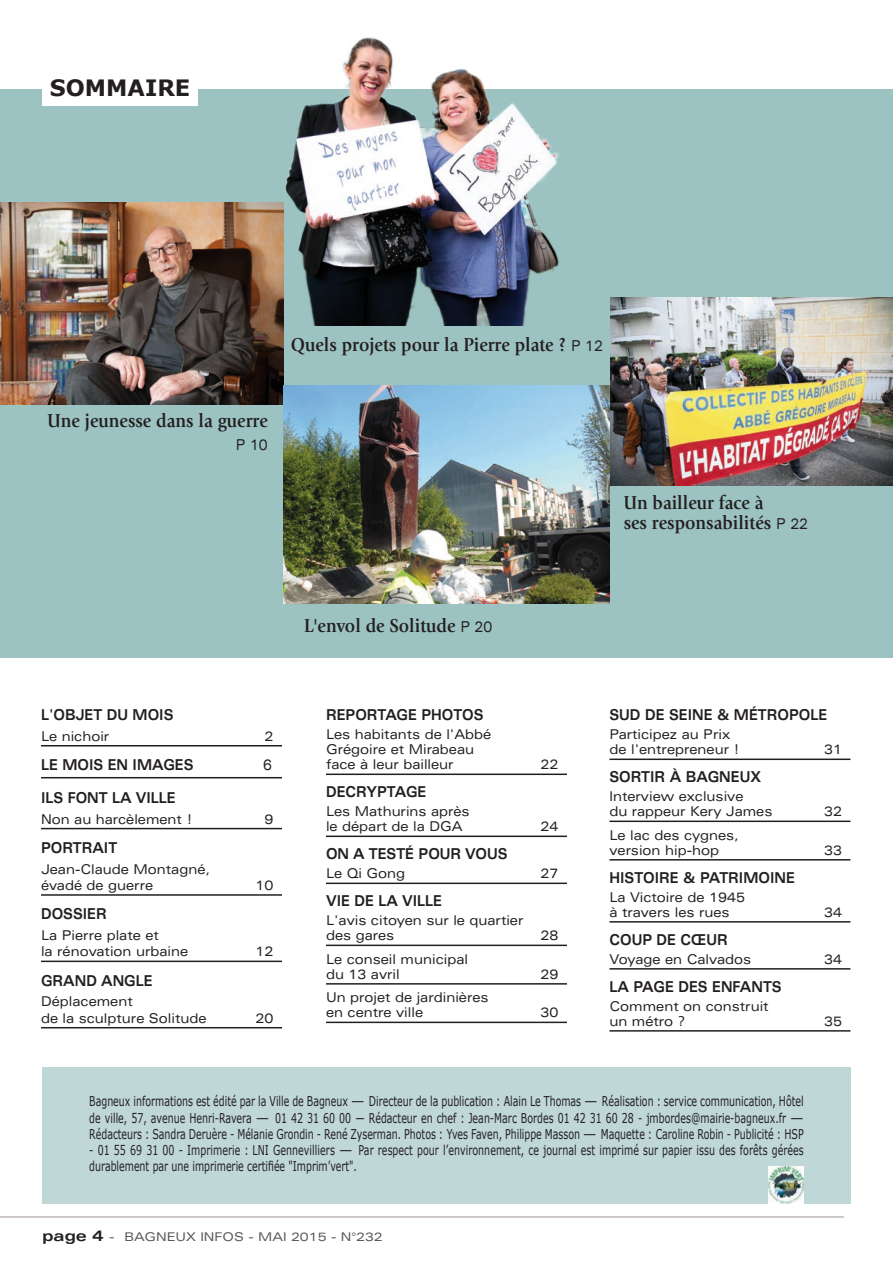
<style>
.page{position:relative;width:893px;height:1263px;background:#fff}
.page>*{position:absolute;margin:0;border:0;box-sizing:border-box;transform-origin:0 0}
.t1{font:700 22.5px "Verdana";color:#231f20}
.t2{font:700 19.5px/19.5px "Giovanni";color:#231f20;scale:.9 1}
.t3{font:700 expanded 15px "Univers";color:#231f20;scale:.8 1}
.t4{font:expanded 15px "Univers";color:#231f20;scale:.8 1}
.t5{font:13.5px/16.2px "Verdana";letter-spacing:.005em;color:#231f20;text-align:justify;scale:.7 1}
.t6{font:expanded 13.5px/15px "Univers";color:#231f20;scale:.9 1}
.t7{font:expanded 12px "Univers";color:#57585a}
.s1{font-family:"Univers";font-weight:400;font-stretch:expanded;font-size:15px}
.s2{font-weight:700;font-size:15px;color:#231f20}
</style>
<div class="page">
<hr style="left:0;top:1216px;width:844px;height:2px;background:#beb8b6">
<div style="left:42px;top:1067px;width:808px;height:137px;background:#c0d7d7"></div>
<div style="left:0;top:89px;width:893px;height:569px;background:#9cc3c1"></div>
<div style="left:43px;top:69px;width:155px;height:37px;background:#fff"></div>
<img style="left:0;top:202px;width:283px;height:203px">
<img style="left:283px;top:37px;width:276px;height:289px">
<img style="left:610px;top:297px;width:282px;height:188px">
<img style="left:284px;top:386px;width:326px;height:218px">
<hr style="left:41px;top:745px;width:241px;height:1px;background:#231f20">
<hr style="left:41px;top:777px;width:241px;height:1px;background:#231f20">
<hr style="left:41px;top:828px;width:241px;height:1px;background:#231f20">
<hr style="left:41px;top:894px;width:241px;height:2px;background:#231f20">
<hr style="left:41px;top:960px;width:241px;height:2px;background:#231f20">
<hr style="left:41px;top:1027px;width:241px;height:1px;background:#231f20">
<img style="left:768px;top:1166px;width:36px;height:37px">
<hr style="left:326px;top:773px;width:241px;height:2px;background:#231f20">
<hr style="left:326px;top:835px;width:241px;height:2px;background:#231f20">
<hr style="left:326px;top:882px;width:241px;height:2px;background:#231f20">
<hr style="left:326px;top:944px;width:241px;height:2px;background:#231f20">
<hr style="left:326px;top:983px;width:241px;height:1px;background:#231f20">
<hr style="left:326px;top:1021px;width:241px;height:2px;background:#231f20">
<hr style="left:609px;top:758px;width:241px;height:2px;background:#231f20">
<hr style="left:609px;top:820px;width:241px;height:2px;background:#231f20">
<hr style="left:609px;top:859px;width:241px;height:1px;background:#231f20">
<hr style="left:609px;top:921px;width:241px;height:1px;background:#231f20">
<hr style="left:609px;top:968px;width:241px;height:1px;background:#231f20">
<hr style="left:609px;top:1030px;width:241px;height:1px;background:#231f20">
<h1 class="t1" style="left:50px;top:74px;width:142px">SOMMAIRE</h1>
<h2 class="t2" style="left:47px;top:411px;width:246px">Une jeunesse dans la guerre</h2>
<p class="t4" style="left:236px;top:436px;width:41px">P 10</p>
<h2 class="t2" style="left:291px;top:335px;width:348px">Quels projets pour la Pierre plate ? <span class="s1">P 12</span></h2>
<h2 class="t2" style="left:624px;top:493px;width:206px">Un bailleur face à<br>ses responsabilités <span class="s1">P 22</span></h2>
<p class="t3" style="left:41px;top:706px;width:167px">L'OBJET DU MOIS</p>
<p class="t6" style="left:41px;top:728px;width:77px">Le nichoir</p>
<p class="t6" style="left:265px;top:728px;width:11px">2</p>
<p class="t3" style="left:41px;top:756px;width:192px">LE MOIS EN IMAGES</p>
<p class="t4" style="left:263px;top:756px;width:13px">6</p>
<p class="t3" style="left:41px;top:789px;width:170px">ILS FONT LA VILLE</p>
<p class="t6" style="left:41px;top:811px;width:170px">Non au harcèlement !</p>
<p class="t6" style="left:265px;top:811px;width:11px">9</p>
<p class="t3" style="left:41px;top:839px;width:97px">PORTRAIT</p>
<p class="t6" style="left:41px;top:860px;width:189px;line-height:16.5px">Jean-Claude Montagné, évadé de guerre</p>
<p class="t6" style="left:256px;top:877px;width:21px">10</p>
<p class="t3" style="left:41px;top:905px;width:84px">DOSSIER</p>
<p class="t6" style="left:41px;top:927px;width:165px;line-height:16.5px">La Pierre plate et<br>la rénovation urbaine</p>
<p class="t3" style="left:41px;top:972px;width:141px">GRAND ANGLE</p>
<p class="t6" style="left:41px;top:993px;width:185px;line-height:16.5px">Déplacement<br>de la sculpture Solitude</p>
<p class="t6" style="left:256px;top:944px;width:21px">12</p>
<p class="t6" style="left:256px;top:1010px;width:21px">20</p>
<h2 class="t2" style="left:304px;top:616px;width:211px">L'envol de Solitude <span class="s1">P 20</span></h2>
<p class="t3" style="left:326px;top:706px;width:198px">REPORTAGE PHOTOS</p>
<p class="t6" style="left:326px;top:727px;width:185px">Les habitants de l'Abbé<br>Grégoire et Mirabeau face à leur bailleur</p>
<p class="t3" style="left:326px;top:783px;width:127px">DECRYPTAGE</p>
<p class="t6" style="left:326px;top:804px;width:161px">Les Mathurins après le départ de la DGA</p>
<p class="t6" style="left:541px;top:757px;width:21px">22</p>
<p class="t6" style="left:541px;top:819px;width:21px">24</p>
<p class="t3" style="left:326px;top:845px;width:228px">ON A TESTÉ POUR VOUS</p>
<p class="t6" style="left:326px;top:866px;width:89px">Le Qi Gong</p>
<p class="t6" style="left:541px;top:866px;width:21px">27</p>
<p class="t3" style="left:326px;top:892px;width:147px">VIE DE LA VILLE</p>
<p class="t6" style="left:326px;top:913px;width:221px">L'avis citoyen sur le quartier des gares</p>
<p class="t6" style="left:541px;top:928px;width:21px">28</p>
<p class="t6" style="left:326px;top:951px;width:159px">Le conseil municipal du 13 avril</p>
<p class="t6" style="left:326px;top:990px;width:182px">Un projet de jardinières en centre ville</p>
<p class="t6" style="left:541px;top:966px;width:21px">29</p>
<p class="t6" style="left:541px;top:1005px;width:21px">30</p>
<p class="t3" style="left:609px;top:706px;width:274px">SUD DE SEINE &amp; MÉTROPOLE</p>
<p class="t6" style="left:609px;top:727px;width:146px">Participez au Prix de l'entrepreneur !</p>
<p class="t6" style="left:824px;top:742px;width:21px">31</p>
<p class="t3" style="left:609px;top:768px;width:191px">SORTIR À BAGNEUX</p>
<p class="t6" style="left:609px;top:789px;width:183px">Interview exclusive<br>du rappeur Kery James</p>
<p class="t6" style="left:609px;top:827px;width:145px">Le lac des cygnes, version hip-hop</p>
<p class="t3" style="left:609px;top:869px;width:233px">HISTOIRE &amp; PATRIMOINE</p>
<p class="t6" style="left:609px;top:889px;width:152px">La Victoire de 1945 à travers les rues</p>
<p class="t6" style="left:824px;top:804px;width:21px">32</p>
<p class="t6" style="left:824px;top:842px;width:21px">33</p>
<p class="t6" style="left:824px;top:904px;width:21px">34</p>
<p class="t3" style="left:609px;top:931px;width:149px">COUP DE CŒUR</p>
<p class="t6" style="left:609px;top:951px;width:159px">Voyage en Calvados</p>
<p class="t6" style="left:824px;top:951px;width:21px">34</p>
<p class="t3" style="left:609px;top:978px;width:217px">LA PAGE DES ENFANTS</p>
<p class="t6" style="left:609px;top:998px;width:178px">Comment on construit un métro ?</p>
<p class="t6" style="left:824px;top:1013px;width:21px">35</p>
<p class="t5" style="left:89px;top:1094px;width:1022px">Bagneux informations est édité par la Ville de Bagneux — Directeur de la publication : Alain Le Thomas — Réalisation : service communication, Hôtel de ville, 57, avenue Henri-Ravera — 01 42 31 60 00 — Rédacteur en chef : Jean-Marc Bordes 01 42 31 60 28 - jmbordes@mairie-bagneux.fr — Rédacteurs : Sandra Deruère - Mélanie Grondin - René Zyserman. Photos : Yves Faven, Philippe Masson — Maquette : Caroline Robin - Publicité : HSP</p>
<p class="t5" style="left:89px;top:1142px;width:1022px">- 01 55 69 31 00 - Imprimerie : LNI Gennevilliers — Par respect pour l’environnement, ce journal est imprimé sur papier issu des forêts gérées durablement par une imprimerie certifiée "Imprim’vert".</p>
<p class="t7" style="left:43px;top:1229px;width:342px"><span class="s2">page 4</span> - BAGNEUX INFOS - MAI 2015 - N°232</p>
</div>
